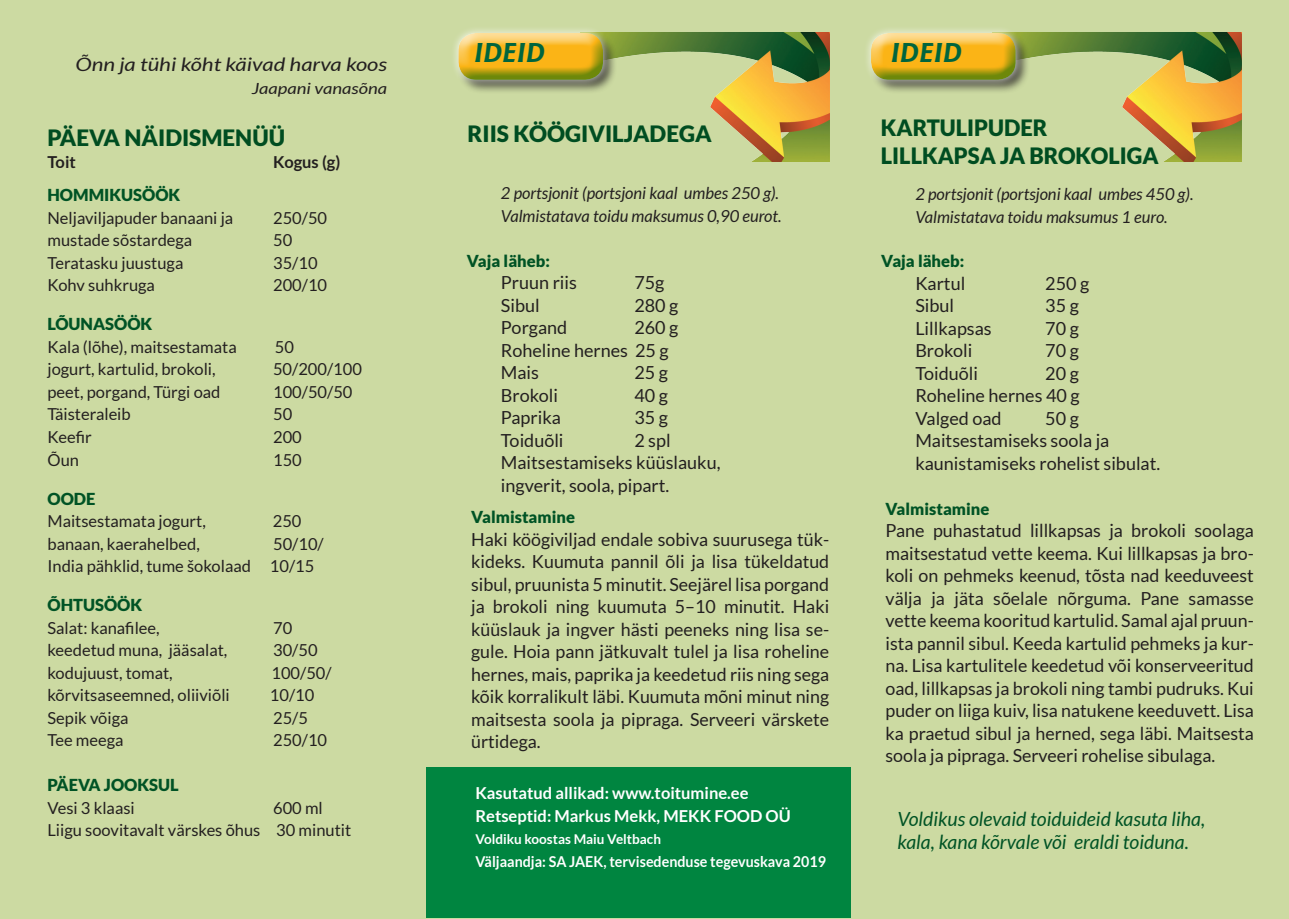
<style>
.page{position:relative;width:1289px;height:919px;background:#fff}
.page>*{position:absolute;margin:0;border:0;box-sizing:border-box;transform-origin:0 0}
.t1{font:italic 700 27px "Chianti BT";color:#00653e}
.t2{font:900 22.5px/28.5px "Lato";color:#004d21}
.t3{font:italic 19.5px/22.5px "Lato";color:#005325}
.t4{font:italic 18.45px "Lato";color:#231f20;scale:1.2 1}
.t5{font:18px/22.5px "Lato";color:#231f20}
.t6{font:16.5px/22.5px "Lato";color:#231f20}
.t7{font:italic 16.5px/22.5px "Lato";color:#231f20}
.t8{font:900 16.5px "Lato";color:#005325}
.t9{font:700 16.5px/22.5px "Lato";color:#fff}
.t10{font:700 16.5px "Lato";color:#231f20}
.t11{font:italic 15.3px "Lato";color:#231f20;scale:1.2 1}
.t12{font:700 15px "Lato";color:#fff;scale:.95 1}
.t13{font:700 13.5px "Lato";color:#fff}
</style>
<div class="page">
<div style="left:0;top:0;width:1288px;height:918px;background:#ccdaa2"></div>
<img style="left:617px;top:33px;width:212px;height:129px">
<img style="left:1029px;top:33px;width:212px;height:129px">
<div style="left:456px;top:31px;width:161px;height:63px;background:#231f20;opacity:.75"></div>
<div style="left:450px;top:25px;width:160px;height:62px;background:#fff;opacity:.75"></div>
<div style="left:458px;top:32px;width:147px;height:37px;background:#fff;opacity:.75"></div>
<div style="left:458px;top:36px;width:147px;height:46px;background:#40ae49;opacity:.75"></div>
<div style="left:868px;top:31px;width:161px;height:63px;background:#231f20;opacity:.75"></div>
<div style="left:863px;top:25px;width:160px;height:62px;background:#fff;opacity:.75"></div>
<div style="left:870px;top:32px;width:147px;height:37px;background:#fff;opacity:.75"></div>
<div style="left:870px;top:36px;width:147px;height:46px;background:#40ae49;opacity:.75"></div>
<div style="left:426px;top:767px;width:424px;height:150px;background:#008540"></div>
<p class="t4" style="left:75px;top:54px;width:261px">Õnn ja tühi kõht käivad harva koos</p>
<p class="t11" style="left:252px;top:80px;width:114px">Jaapani vanasõna</p>
<p class="t2" style="left:47px;top:123px;width:239px">PÄEVA NÄIDISMENÜÜ</p>
<p class="t10" style="left:47px;top:153px;width:30px">Toit</p>
<p class="t10" style="left:273px;top:153px;width:69px">Kogus (g)</p>
<p class="t8" style="left:47px;top:185px;width:134px">HOMMIKUSÖÖK</p>
<p class="t6" style="left:47px;top:206px;width:187px">Neljaviljapuder banaani ja</p>
<p class="t6" style="left:273px;top:206px;width:56px">250/50</p>
<p class="t6" style="left:47px;top:229px;width:146px">mustade sõstardega</p>
<p class="t6" style="left:273px;top:229px;width:21px">50</p>
<p class="t6" style="left:47px;top:251px;width:137px">Teratasku juustuga</p>
<p class="t6" style="left:273px;top:251px;width:46px">35/10</p>
<p class="t6" style="left:47px;top:274px;width:109px">Kohv suhkruga</p>
<p class="t6" style="left:273px;top:274px;width:56px">200/10</p>
<p class="t8" style="left:47px;top:314px;width:106px">LÕUNASÖÖK</p>
<p class="t6" style="left:47px;top:335px;width:191px">Kala (lõhe), maitsestamata</p>
<p class="t6" style="left:275px;top:335px;width:21px">50</p>
<p class="t6" style="left:47px;top:358px;width:170px">jogurt, kartulid, brokoli,</p>
<p class="t6" style="left:273px;top:358px;width:90px">50/200/100</p>
<p class="t6" style="left:47px;top:380px;width:174px">peet, porgand, Türgi oad</p>
<p class="t6" style="left:273px;top:380px;width:81px">100/50/50</p>
<p class="t6" style="left:47px;top:403px;width:85px">Täisteraleib</p>
<p class="t6" style="left:273px;top:403px;width:21px">50</p>
<p class="t6" style="left:47px;top:425px;width:46px">Keefir</p>
<p class="t6" style="left:273px;top:425px;width:30px">200</p>
<p class="t6" style="left:47px;top:448px;width:33px">Õun</p>
<p class="t6" style="left:273px;top:448px;width:30px">150</p>
<p class="t8" style="left:47px;top:489px;width:49px">OODE</p>
<p class="t6" style="left:47px;top:509px;width:160px">Maitsestamata jogurt,</p>
<p class="t6" style="left:273px;top:509px;width:30px">250</p>
<p class="t6" style="left:47px;top:532px;width:154px">banaan, kaerahelbed,</p>
<p class="t6" style="left:47px;top:532px;width:278px;text-indent:226px">50/10/<br>India pähklid, tume šokolaad 10/15</p>
<p class="t8" style="left:47px;top:595px;width:96px">ÕHTUSÖÖK</p>
<p class="t6" style="left:47px;top:616px;width:114px">Salat: kanafilee,</p>
<p class="t6" style="left:273px;top:616px;width:21px">70</p>
<p class="t6" style="left:47px;top:638px;width:181px">keedetud muna, jääsalat,</p>
<p class="t6" style="left:273px;top:638px;width:46px">30/50</p>
<p class="t6" style="left:47px;top:661px;width:127px">kodujuust, tomat,</p>
<p class="t6" style="left:271px;top:661px;width:62px">100/50/</p>
<p class="t6" style="left:47px;top:683px;width:184px">kõrvitsaseemned, oliiviõli</p>
<p class="t6" style="left:270px;top:683px;width:46px">10/10</p>
<p class="t6" style="left:47px;top:706px;width:82px">Sepik võiga</p>
<p class="t6" style="left:273px;top:706px;width:36px">25/5</p>
<p class="t6" style="left:47px;top:728px;width:78px">Tee meega</p>
<p class="t6" style="left:273px;top:728px;width:56px">250/10</p>
<p class="t8" style="left:47px;top:775px;width:133px">PÄEVA JOOKSUL</p>
<p class="t6" style="left:47px;top:796px;width:89px">Vesi 3 klaasi</p>
<p class="t6" style="left:47px;top:796px;width:305px;text-indent:226px">600 ml<br>Liigu soovitavalt värskes õhus 30 minutit</p>
<h1 class="t1" style="left:474px;top:34px;width:72px">IDEID</h1>
<h1 class="t1" style="left:891px;top:34px;width:72px">IDEID</h1>
<p class="t2" style="left:467px;top:119px;width:246px">RIIS KÖÖGIVILJADEGA</p>
<p class="t7" style="left:501px;top:182px;width:282px">2 portsjonit (portsjoni kaal umbes 250 g).<br>Valmistatava toidu maksumus 0,90 eurot.</p>
<p class="t8" style="left:467px;top:251px;width:84px">Vaja läheb:</p>
<p class="t5" style="left:501px;top:271px;width:78px">Pruun riis</p>
<p class="t5" style="left:634px;top:271px;width:32px">75g</p>
<p class="t5" style="left:501px;top:293px;width:40px">Sibul</p>
<p class="t5" style="left:634px;top:293px;width:45px">280 g</p>
<p class="t5" style="left:501px;top:316px;width:68px">Porgand</p>
<p class="t5" style="left:501px;top:316px;width:179px;text-indent:133px">260 g<br>Roheline hernes 25 g<br>Mais</p>
<p class="t5" style="left:634px;top:361px;width:35px">25 g</p>
<p class="t5" style="left:501px;top:383px;width:59px">Brokoli</p>
<p class="t5" style="left:634px;top:383px;width:35px">40 g</p>
<p class="t5" style="left:501px;top:406px;width:62px">Paprika</p>
<p class="t5" style="left:634px;top:406px;width:35px">35 g</p>
<p class="t5" style="left:501px;top:428px;width:64px">Toiduõli</p>
<p class="t5" style="left:501px;top:428px;width:221px;text-indent:133px">2 spl<br>Maitsestamiseks küüslauku, ingverit, soola, pipart.</p>
<p class="t8" style="left:471px;top:507px;width:105px">Valmistamine</p>
<p class="t5" style="left:471px;top:527px;width:359px;text-align:justify">Haki köögiviljad endale sobiva suurusega tük&shy;kideks. Kuumuta pannil õli ja lisa tükeldatud sibul, pruunista 5 minutit. Seejärel lisa porgand ja brokoli ning kuumuta 5–10 minutit. Haki küüslauk ja ingver hästi peeneks ning lisa se&shy;gule. Hoia pann jätkuvalt tulel ja lisa roheline hernes, mais, paprika ja keedetud riis ning sega kõik korralikult läbi. Kuumuta mõni minut ning maitsesta soola ja pipraga. Serveeri värskete ürtidega.</p>
<p class="t9" style="left:475px;top:781px;width:317px">Kasutatud allikad: www.toitumine.ee<br>Retseptid: Markus Mekk, MEKK FOOD OÜ</p>
<p class="t13" style="left:475px;top:831px;width:187px">Voldiku koostas Maiu Veltbach</p>
<p class="t12" style="left:475px;top:852px;width:370px">Väljaandja: SA JAEK, tervisedenduse tegevuskava 2019</p>
<p class="t2" style="left:880px;top:113px;width:279px">KARTULIPUDER<br>LILLKAPSA JA BROKOLIGA</p>
<p class="t7" style="left:915px;top:184px;width:280px">2 portsjonit (portsjoni kaal umbes 450 g).<br>Valmistatava toidu maksumus 1 euro.</p>
<p class="t8" style="left:881px;top:251px;width:84px">Vaja läheb:</p>
<p class="t5" style="left:915px;top:272px;width:51px">Kartul</p>
<p class="t5" style="left:1045px;top:272px;width:45px">250 g</p>
<p class="t5" style="left:915px;top:294px;width:40px">Sibul</p>
<p class="t5" style="left:1045px;top:294px;width:35px">35 g</p>
<p class="t5" style="left:915px;top:317px;width:78px">Lillkapsas</p>
<p class="t5" style="left:1045px;top:317px;width:35px">70 g</p>
<p class="t5" style="left:915px;top:339px;width:59px">Brokoli</p>
<p class="t5" style="left:1045px;top:339px;width:35px">70 g</p>
<p class="t5" style="left:915px;top:362px;width:64px">Toiduõli</p>
<p class="t5" style="left:915px;top:362px;width:166px;text-align:justify;text-indent:130px">20 g Roheline hernes 40 g Valged oad</p>
<p class="t5" style="left:915px;top:407px;width:246px;text-indent:130px">50 g<br>Maitsestamiseks soola ja kaunistamiseks rohelist sibulat.</p>
<p class="t8" style="left:885px;top:499px;width:105px">Valmistamine</p>
<p class="t5" style="left:885px;top:519px;width:370px;text-align:justify">Pane puhastatud lillkapsas ja brokoli soolaga maitsestatud vette keema. Kui lillkapsas ja bro&shy;koli on pehmeks keenud, tõsta nad keeduveest välja ja jäta sõelale nõrguma. Pane samasse vette keema kooritud kartulid. Samal ajal pruun&shy;ista pannil sibul. Keeda kartulid pehmeks ja kur&shy;na. Lisa kartulitele keedetud või konserveeritud oad, lillkapsas ja brokoli ning tambi pudruks. Kui puder on liiga kuiv, lisa natukene keeduvett. Lisa ka praetud sibul ja herned, sega läbi. Maitsesta soola ja pipraga. Serveeri rohelise sibulaga.</p>
<p class="t3" style="left:897px;top:808px;width:309px">Voldikus olevaid toiduideid kasuta liha, kala, kana kõrvale või eraldi toiduna.</p>
</div>
